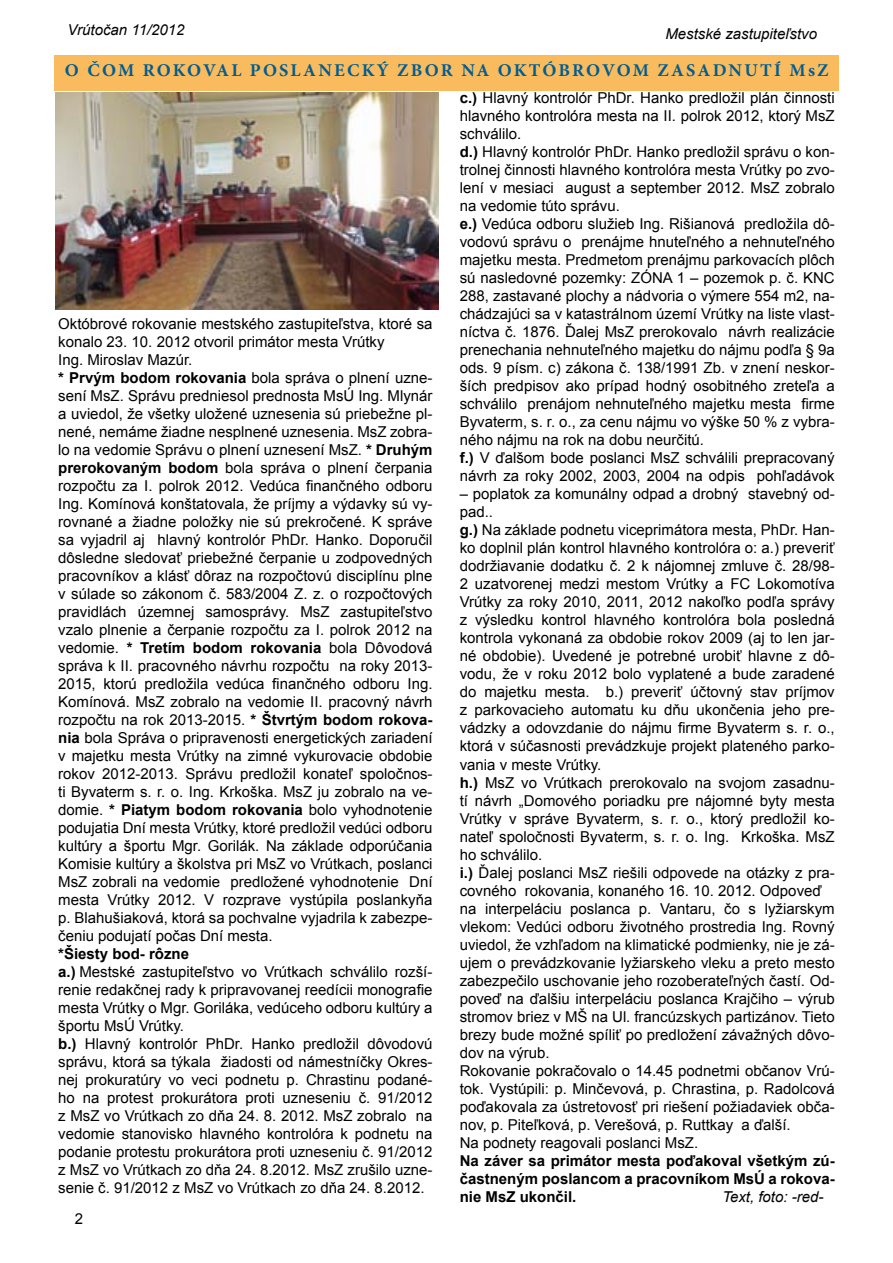
<style>
.page{position:relative;width:893px;height:1263px;background:#fff}
.page>*{position:absolute;margin:0;border:0;box-sizing:border-box;transform-origin:0 0}
.t1{font:700 18px "Minion Pro";letter-spacing:.12em;color:#005d93}
.t2{font:15px/18px "Arial";color:#000}
.t3{font:700 15px/18px "Arial";color:#000;text-align:justify}
.t4{font:italic 15px "Arial";color:#000}
.s1{font-weight:700}
</style>
<div class="page">
<div style="left:55px;top:55px;width:784px;height:35px;background:#f9bb5e"></div>
<img style="left:56px;top:92px;width:383px;height:218px">
<p class="t4" style="left:67px;top:20px;width:119px">Vrútočan 11/2012</p>
<p class="t4" style="left:665px;top:24px;width:153px">Mestské zastupiteľstvo</p>
<p class="t1" style="left:65px;top:58px;width:765px">O ČOM ROKOVAL POSLANECKÝ ZBOR NA OKTÓBROVOM ZASADNUTÍ MsZ</p>
<p class="t2" style="left:58px;top:315px;width:376px">Októbrové rokovanie mestského zastupiteľstva, ktoré sa konalo 23. 10. 2012 otvoril primátor mesta Vrútky<br>Ing. Miroslav Mazúr.<br><span class="s1">* Prvým bodom rokovania</span> bola správa o plnení uzne&shy;sení MsZ. Správu predniesol prednosta MsÚ Ing. Mlynár a uviedol, že všetky uložené uznesenia sú priebežne pl&shy;nené, nemáme žiadne nesplnené uznesenia. MsZ zobra&shy;lo na vedomie Správu o plnení uznesení MsZ. <span class="s1">* Druhým prerokovaným bodom</span> bola správa o plnení čerpania rozpočtu za I. polrok 2012. Vedúca finančného odboru Ing. Komínová konštatovala, že príjmy a výdavky sú vy&shy;rovnané a žiadne položky nie sú prekročené. K správe sa vyjadril aj hlavný kontrolór PhDr. Hanko. Doporučil dôsledne sledovať priebežné čerpanie u zodpovedných pracovníkov a klásť dôraz na rozpočtovú disciplínu plne v súlade so zákonom č. 583/2004 Z. z. o rozpočtových pravidlách územnej samosprávy. MsZ zastupiteľstvo vzalo plnenie a čerpanie rozpočtu za I. polrok 2012 na vedomie. <span class="s1">* Tretím bodom rokovania</span> bola Dôvodová správa k II. pracovného návrhu rozpočtu na roky 2013- 2015, ktorú predložila vedúca finančného odboru Ing.<br>Komínová. MsZ zobralo na vedomie II. pracovný návrh rozpočtu na rok 2013-2015. <span class="s1">* Štvrtým bodom rokova&shy;nia</span> bola Správa o pripravenosti energetických zariadení v majetku mesta Vrútky na zimné vykurovacie obdobie rokov 2012-2013. Správu predložil konateľ spoločnos&shy;ti Byvaterm s. r. o. Ing. Krkoška. MsZ ju zobralo na ve&shy;domie. <span class="s1">* Piatym bodom rokovania</span> bolo vyhodnotenie podujatia Dní mesta Vrútky, ktoré predložil vedúci odboru kultúry a športu Mgr. Gorilák. Na základe odporúčania Komisie kultúry a školstva pri MsZ vo Vrútkach, poslanci MsZ zobrali na vedomie predložené vyhodnotenie Dní mesta Vrútky 2012. V rozprave vystúpila poslankyňa p. Blahušiaková, ktorá sa pochvalne vyjadrila k zabezpe&shy;čeniu podujatí počas Dní mesta.</p>
<p class="t2" style="left:58px;top:945px;width:376px"><span class="s1">*Šiesty bod- rôzne<br>a.)</span> Mestské zastupiteľstvo vo Vrútkach schválilo rozší&shy;renie redakčnej rady k pripravovanej reedícii monografie mesta Vrútky o Mgr. Goriláka, vedúceho odboru kultúry a športu MsÚ Vrútky.<br><span class="s1">b.)</span> Hlavný kontrolór PhDr. Hanko predložil dôvodovú správu, ktorá sa týkala žiadosti od námestníčky Okres&shy;nej prokuratúry vo veci podnetu p. Chrastinu podané&shy;ho na protest prokurátora proti uzneseniu č. 91/2012 z MsZ vo Vrútkach zo dňa 24. 8. 2012. MsZ zobralo na vedomie stanovisko hlavného kontrolóra k podnetu na podanie protestu prokurátora proti uzneseniu č. 91/2012 z MsZ vo Vrútkach zo dňa 24. 8.2012. MsZ zrušilo uzne&shy;senie č. 91/2012 z MsZ vo Vrútkach zo dňa 24. 8.2012.</p>
<p class="t2" style="left:75px;top:1210px;width:10px">2</p>
<p class="t2" style="left:460px;top:89px;width:376px"><span class="s1">c.)</span> Hlavný kontrolór PhDr. Hanko predložil plán činnosti hlavného kontrolóra mesta na II. polrok 2012, ktorý MsZ schválilo.<br><span class="s1">d.)</span> Hlavný kontrolór PhDr. Hanko predložil správu o kon&shy;trolnej činnosti hlavného kontrolóra mesta Vrútky po zvo&shy;lení v mesiaci august a september 2012. MsZ zobralo na vedomie túto správu.<br><span class="s1">e.)</span> Vedúca odboru služieb Ing. Rišianová predložila dô&shy;vodovú správu o prenájme hnuteľného a nehnuteľného majetku mesta. Predmetom prenájmu parkovacích plôch sú nasledovné pozemky: ZÓNA 1 – pozemok p. č. KNC 288, zastavané plochy a nádvoria o výmere 554 m2, na&shy;chádzajúci sa v katastrálnom území Vrútky na liste vlast&shy;níctva č. 1876. Ďalej MsZ prerokovalo návrh realizácie prenechania nehnuteľného majetku do nájmu podľa § 9a ods. 9 písm. c) zákona č. 138/1991 Zb. v znení neskor&shy;ších predpisov ako prípad hodný osobitného zreteľa a schválilo prenájom nehnuteľného majetku mesta firme Byvaterm, s. r. o., za cenu nájmu vo výške 50 % z vybra&shy;ného nájmu na rok na dobu neurčitú.<br><span class="s1">f.)</span> V ďalšom bode poslanci MsZ schválili prepracovaný návrh za roky 2002, 2003, 2004 na odpis pohľadávok</p>
<p class="t2" style="left:460px;top:485px;width:376px">– poplatok za komunálny odpad a drobný stavebný od&shy;pad..<br><span class="s1">g.)</span> Na základe podnetu viceprimátora mesta, PhDr. Han&shy;ko doplnil plán kontrol hlavného kontrolóra o: a.) preveriť dodržiavanie dodatku č. 2 k nájomnej zmluve č. 28/98- 2 uzatvorenej medzi mestom Vrútky a FC Lokomotíva Vrútky za roky 2010, 2011, 2012 nakoľko podľa správy z výsledku kontrol hlavného kontrolóra bola posledná kontrola vykonaná za obdobie rokov 2009 (aj to len jar&shy;né obdobie). Uvedené je potrebné urobiť hlavne z dô&shy;vodu, že v roku 2012 bolo vyplatené a bude zaradené do majetku mesta. b.) preveriť účtovný stav príjmov z parkovacieho automatu ku dňu ukončenia jeho pre&shy;vádzky a odovzdanie do nájmu firme Byvaterm s. r. o., ktorá v súčasnosti prevádzkuje projekt plateného parko&shy;vania v meste Vrútky.<br><span class="s1">h.)</span> MsZ vo Vrútkach prerokovalo na svojom zasadnu&shy;tí návrh „Domového poriadku pre nájomné byty mesta Vrútky v správe Byvaterm, s. r. o., ktorý predložil ko&shy;nateľ spoločnosti Byvaterm, s. r. o. Ing. Krkoška. MsZ ho schválilo.<br><span class="s1">i.)</span> Ďalej poslanci MsZ riešili odpovede na otázky z pra&shy;covného rokovania, konaného 16. 10. 2012. Odpoveď na interpeláciu poslanca p. Vantaru, čo s lyžiarskym vlekom: Vedúci odboru životného prostredia Ing. Rovný uviedol, že vzhľadom na klimatické podmienky, nie je zá&shy;ujem o prevádzkovanie lyžiarskeho vleku a preto mesto zabezpečilo uschovanie jeho rozoberateľných častí. Od&shy;poveď na ďalšiu interpeláciu poslanca Krajčiho – výrub stromov briez v MŠ na Ul. francúzskych partizánov. Tieto brezy bude možné spíliť po predložení závažných dôvo&shy;dov na výrub.<br>Rokovanie pokračovalo o 14.45 podnetmi občanov Vrú&shy;tok. Vystúpili: p. Minčevová, p. Chrastina, p. Radolcová poďakovala za ústretovosť pri riešení požiadaviek obča&shy;nov, p. Piteľková, p. Verešová, p. Ruttkay a ďalší.<br>Na podnety reagovali poslanci MsZ.</p>
<p class="t3" style="left:460px;top:1152px;width:376px">Na záver sa primátor mesta poďakoval všetkým zú&shy;častneným poslancom a pracovníkom MsÚ a rokova&shy;nie MsZ ukončil.</p>
<p class="t4" style="left:722px;top:1186px;width:103px">Text, foto: -red-</p>
</div>
